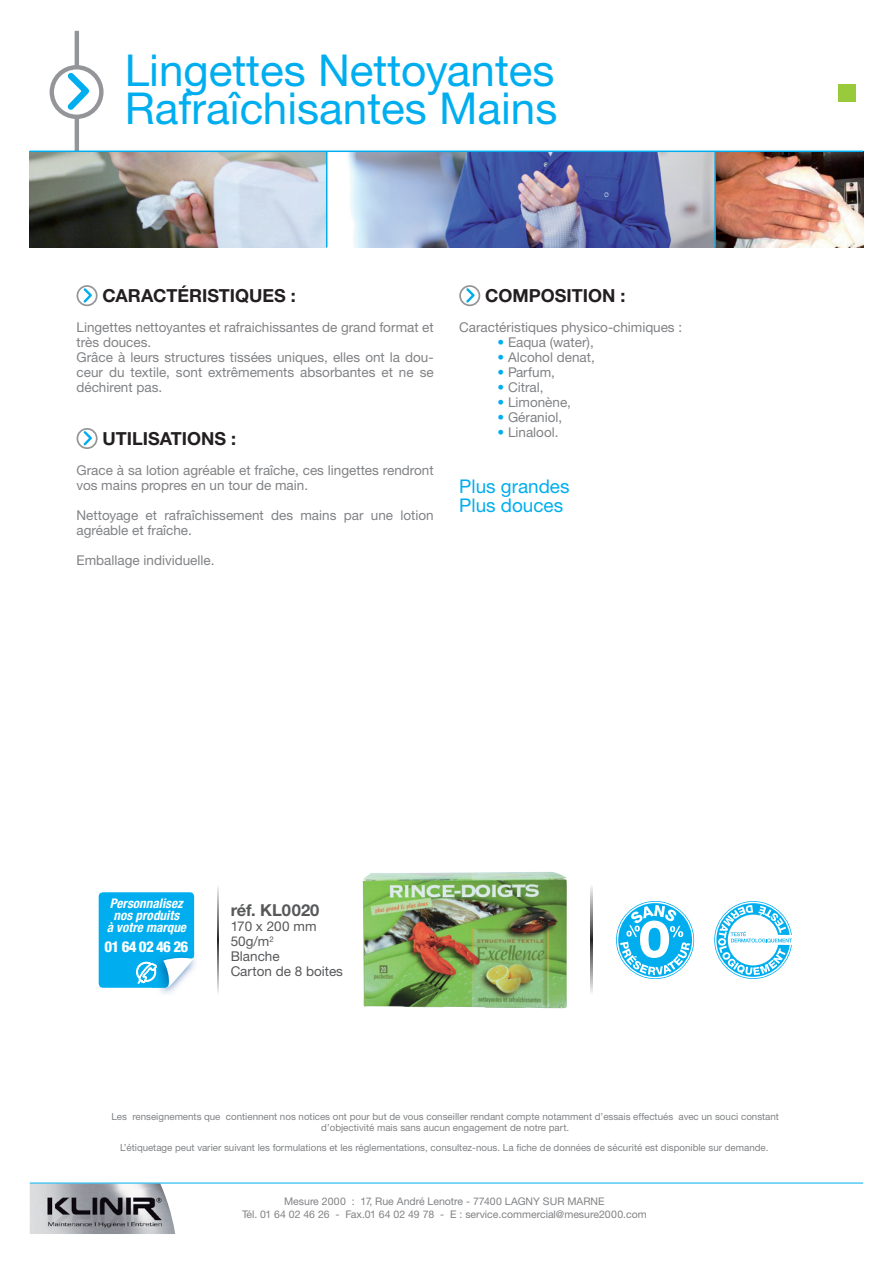
<style>
.page{position:relative;width:893px;height:1263px;background:#fff}
.page>*{position:absolute;margin:0;border:0;box-sizing:border-box;transform-origin:0 0}
.t1{font:44.1px/38.8px "Helvetica Neue CE";color:#00aeef}
.t2{font:18.9px/18.9px "Helvetica Neue CE";color:#00aeef}
.t3{font:700 18px "Helvetica Neue CE";color:#231f20}
.t4{font:700 16.5px "Helvetica Neue CE";color:#57585a}
.t5{font:800 condensed 15px "Helvetica Neue";letter-spacing:-.05em;color:#fff}
.t6{font:13.5px/15px "Helvetica Neue CE";color:#808285}
.t7{font:13.5px/15px "Helvetica Neue CE";color:#57585a}
.t8{font:italic 700 condensed 13.2px/12px "Helvetica Neue";color:#fff;text-align:center}
.t9{font:10.5px/12.6px "Helvetica Neue CE";color:#808285;text-align:center}
.t10{font:9.75px/11.7px "Helvetica Neue CE";color:#808285;text-align:center}
.s1{color:#00aeef}
</style>
<div class="page">
<img style="left:30px;top:152px;width:833px;height:95px">
<img style="left:30px;top:1184px;width:145px;height:50px">
<hr style="left:75px;top:31px;width:4px;height:121px;background:#939598">
<svg style="left:52px;top:67px;width:49px;height:50px"></svg>
<div style="left:50px;top:65px;width:54px;height:54px;border:4px solid #939598;border-radius:50%"></div>
<svg style="left:62px;top:67px;width:33px;height:49px"></svg>
<div style="left:77px;top:285px;width:21px;height:21px;border:2px solid #939598;border-radius:50%"></div>
<svg style="left:81px;top:286px;width:13px;height:19px"></svg>
<div style="left:77px;top:428px;width:21px;height:21px;border:2px solid #939598;border-radius:50%"></div>
<svg style="left:81px;top:429px;width:13px;height:19px"></svg>
<div style="left:459px;top:285px;width:21px;height:21px;border:2px solid #939598;border-radius:50%"></div>
<svg style="left:464px;top:286px;width:13px;height:19px"></svg>
<hr style="left:30px;top:151px;width:833px;height:1px;background:#00aeef">
<hr style="left:30px;top:1183px;width:833px;height:1px;background:#00aeef">
<div style="left:838px;top:84px;width:18px;height:18px;background:#99ca3b"></div>
<hr style="left:326px;top:151px;width:1px;height:96px;background:#00aeef">
<hr style="left:714px;top:152px;width:2px;height:95px;background:#00aeef">
<img style="left:217px;top:886px;width:2px;height:107px">
<img style="left:590px;top:886px;width:2px;height:107px">
<svg style="left:99px;top:892px;width:95px;height:96px;background:#1cb5ef"></svg>
<img style="left:362px;top:872px;width:205px;height:136px">
<svg style="left:616px;top:901px;width:78px;height:78px"></svg>
<div style="left:617px;top:902px;width:76px;height:76px;border:1px solid #fff;border-radius:50%"></div>
<svg style="left:620px;top:905px;width:70px;height:70px"></svg>
<svg style="left:714px;top:901px;width:78px;height:78px"></svg>
<svg style="left:718px;top:905px;width:74px;height:70px"></svg>
<h1 class="t1" style="left:125px;top:51px;width:434px">Lingettes Nettoyantes<br>Rafraîchisantes Mains</h1>
<h3 class="t3" style="left:103px;top:284px;width:195px">CARACTÉRISTIQUES :</h3>
<p class="t6" style="left:77px;top:319px;width:359px">Lingettes nettoyantes et rafraichissantes de grand format et très douces.<br>Grâce à leurs structures tissées uniques, elles ont la dou&shy;ceur du textile, sont extrêmements absorbantes et ne se déchirent pas.</p>
<h3 class="t3" style="left:103px;top:427px;width:135px">UTILISATIONS :</h3>
<p class="t6" style="left:77px;top:462px;width:359px">Grace à sa lotion agréable et fraîche, ces lingettes rendront vos mains propres en un tour de main.</p>
<p class="t6" style="left:77px;top:507px;width:359px">Nettoyage et rafraîchissement des mains par une lotion agréable et fraîche.</p>
<p class="t6" style="left:77px;top:552px;width:140px">Emballage individuelle.</p>
<h3 class="t3" style="left:485px;top:284px;width:142px">COMPOSITION :</h3>
<p class="t6" style="left:459px;top:319px;width:224px">Caractéristiques physico-chimiques :</p>
<p class="t6" style="left:497px;top:334px;width:98px"><span class="s1">•</span> Eaqua (water),</p>
<p class="t6" style="left:497px;top:349px;width:99px"><span class="s1">•</span> Alcohol denat,</p>
<p class="t6" style="left:497px;top:364px;width:59px"><span class="s1">•</span> Parfum,</p>
<p class="t6" style="left:497px;top:379px;width:47px"><span class="s1">•</span> Citral,</p>
<p class="t6" style="left:497px;top:394px;width:75px"><span class="s1">•</span> Limonène,</p>
<p class="t6" style="left:497px;top:409px;width:66px"><span class="s1">•</span> Géraniol,</p>
<p class="t6" style="left:497px;top:424px;width:63px"><span class="s1">•</span> Linalool.</p>
<h2 class="t2" style="left:459px;top:477px;width:112px">Plus grandes<br>Plus douces</h2>
<p class="t8" style="left:107px;top:897px;width:81px">Personnalisez nos produits<br>à votre marque</p>
<p class="t5" style="left:104px;top:937px;width:85px">01 64 02 46 26</p>
<p class="t4" style="left:231px;top:900px;width:90px">réf. KL0020</p>
<p class="t7" style="left:231px;top:919px;width:114px">170 x 200 mm<br>50g/m<sup>2<br></sup>Blanche<br>Carton de 8 boites</p>
<p class="t10" style="left:111px;top:1110px;width:669px">Les renseignements que contiennent nos notices ont pour but de vous conseiller rendant compte notamment d’essais effectués avec un souci constant d’objectivité mais sans aucun engagement de notre part.</p>
<p class="t10" style="left:120px;top:1141px;width:650px">L’étiquetage peut varier suivant les formulations et les réglementations, consultez-nous. La fiche de données de sécurité est disponible sur demande.</p>
<p class="t9" style="left:242px;top:1195px;width:406px">Mesure 2000 : 17, Rue André Lenotre - 77400 LAGNY SUR MARNE<br>Tél. 01 64 02 46 26 - Fax.01 64 02 49 78 - E : service.commercial@mesure2000.com</p>
</div>
